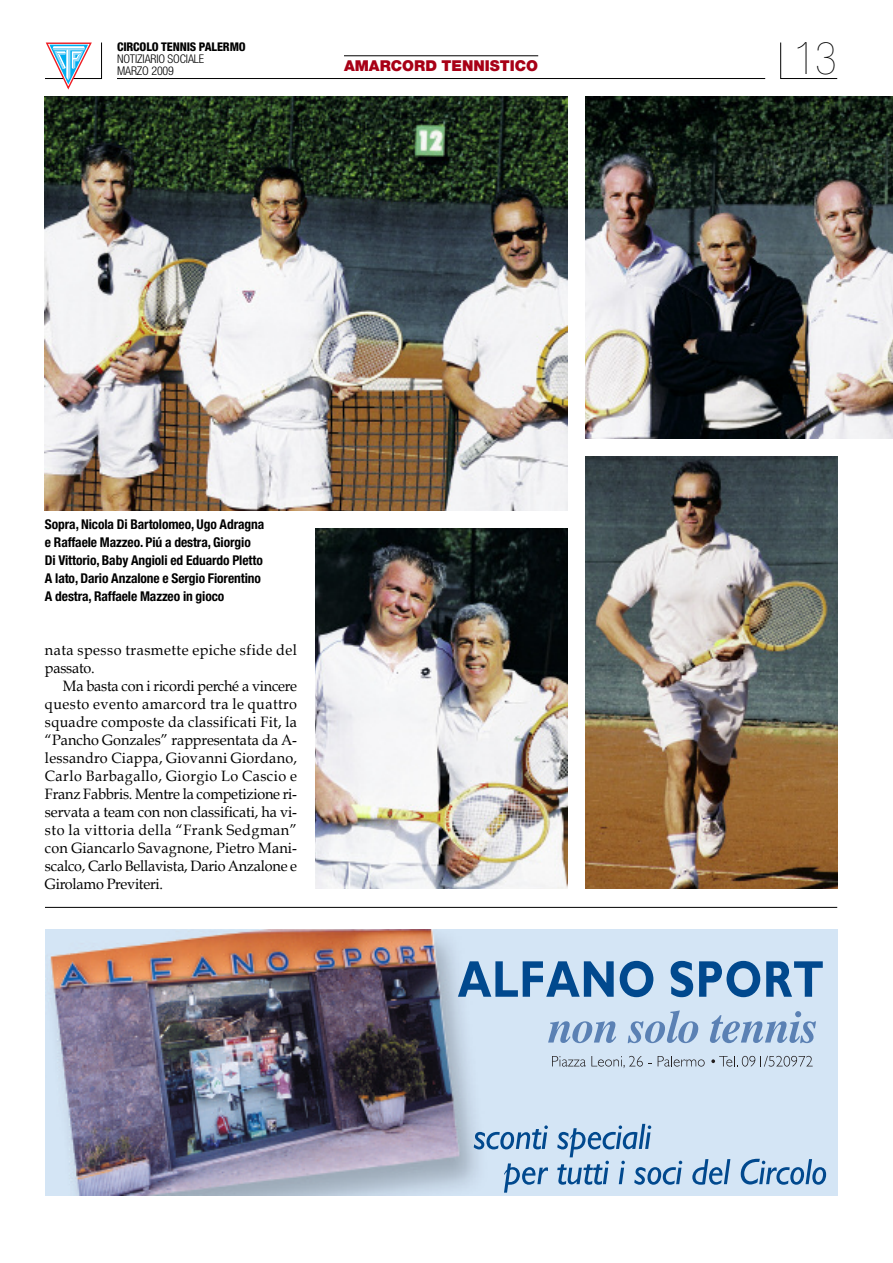
<style>
.page{position:relative;width:893px;height:1263px;background:#fff}
.page>*{position:absolute;margin:0;border:0;box-sizing:border-box;transform-origin:0 0}
.t1{font:900 condensed 45px "Helvetica Neue";color:#000}
.t2{font:15px/18px "Book Antiqua";letter-spacing:-.015em;color:#000;text-align:justify;scale:.96 1}
.t3{font:15px/18px "Book Antiqua";letter-spacing:.03em;color:#000;scale:.96 1}
.t4{font:900 15px "Helvetica Neue";color:#a80016}
.t5{font:700 condensed 13.5px/18px "Helvetica Neue";letter-spacing:-.005em;color:#000}
.t6{font:300 condensed 12px/12px "Helvetica Neue";letter-spacing:-.01em;color:#000}
.t7{font:800 condensed 12px "Helvetica Neue";letter-spacing:-.01em;color:#000}
</style>
<div class="page">
<img style="left:315px;top:529px;width:252px;height:360px">
<img style="left:585px;top:97px;width:308px;height:342px">
<img style="left:585px;top:457px;width:252px;height:432px">
<svg style="left:780px;top:42px;width:58px;height:37px"></svg>
<svg style="left:45px;top:42px;width:57px;height:47px"></svg>
<hr style="left:117px;top:78px;width:648px;height:1px;background:#000">
<hr style="left:344px;top:55px;width:194px;height:1px;background:#000">
<img style="left:45px;top:97px;width:522px;height:414px">
<img style="left:45px;top:930px;width:792px;height:265px">
<svg style="left:458px;top:961px;width:156px;height:36px;background:#709bc4"></svg>
<svg style="left:620px;top:961px;width:33px;height:36px"></svg>
<svg style="left:671px;top:961px;width:22px;height:36px"></svg>
<svg style="left:699px;top:961px;width:61px;height:36px;background:#6794bf"></svg>
<svg style="left:766px;top:961px;width:57px;height:36px;background:#6c98c2"></svg>
<svg style="left:548px;top:1021px;width:68px;height:22px"></svg>
<svg style="left:628px;top:1010px;width:70px;height:33px;background:#acc4df"></svg>
<svg style="left:710px;top:1011px;width:106px;height:32px;background:#aac2de"></svg>
<svg style="left:474px;top:1125px;width:74px;height:24px;background:#90b2d3"></svg>
<svg style="left:504px;top:1163px;width:44px;height:29px"></svg>
<svg style="left:557px;top:1124px;width:125px;height:61px;background:#a5c2de"></svg>
<svg style="left:692px;top:1159px;width:38px;height:26px"></svg>
<svg style="left:741px;top:1159px;width:85px;height:26px;background:#92b4d4"></svg>
<svg style="left:552px;top:1056px;width:100px;height:12px"></svg>
<svg style="left:658px;top:1056px;width:47px;height:10px"></svg>
<svg style="left:711px;top:1056px;width:102px;height:10px"></svg>
<hr style="left:45px;top:907px;width:792px;height:1px;background:#000">
<p class="t7" style="left:117px;top:43px;width:130px">CIRCOLO TENNIS PALERMO</p>
<p class="t6" style="left:117px;top:54px;width:89px">NOTIZIARIO SOCIALE<br>MARZO 2009</p>
<p class="t4" style="left:344px;top:61px;width:196px">AMARCORD TENNISTICO</p>
<p class="t5" style="left:45px;top:516px;width:221px">Sopra, Nicola Di Bartolomeo, Ugo Adragna e Raffaele Mazzeo. Piú a destra, Giorgio Di Vittorio, Baby Angioli ed Eduardo Pletto A lato, Dario Anzalone e Sergio Fiorentino A destra, Raffaele Mazzeo in gioco</p>
<p class="t3" style="left:45px;top:641px;width:264px">nata spesso trasmette epiche sfide del passato.</p>
<p class="t2" style="left:45px;top:677px;width:264px;text-indent:18px">Ma basta con i ricordi perché a vincere questo evento amarcord tra le quattro squadre composte da classificati Fit, la “Pancho Gonzales” rappresentata da A&shy;lessandro Ciappa, Giovanni Giordano, Carlo Barbagallo, Giorgio Lo Cascio e Franz Fabbris. Mentre la competizione ri&shy;servata a team con non classificati, ha vi&shy;sto la vittoria della “Frank Sedgman” con Giancarlo Savagnone, Pietro Mani&shy;scalco, Carlo Bellavista, Dario Anzalone e Girolamo Previteri.</p>
<h1 class="t1" style="left:794px;top:42px;width:44px">13</h1>
</div>
